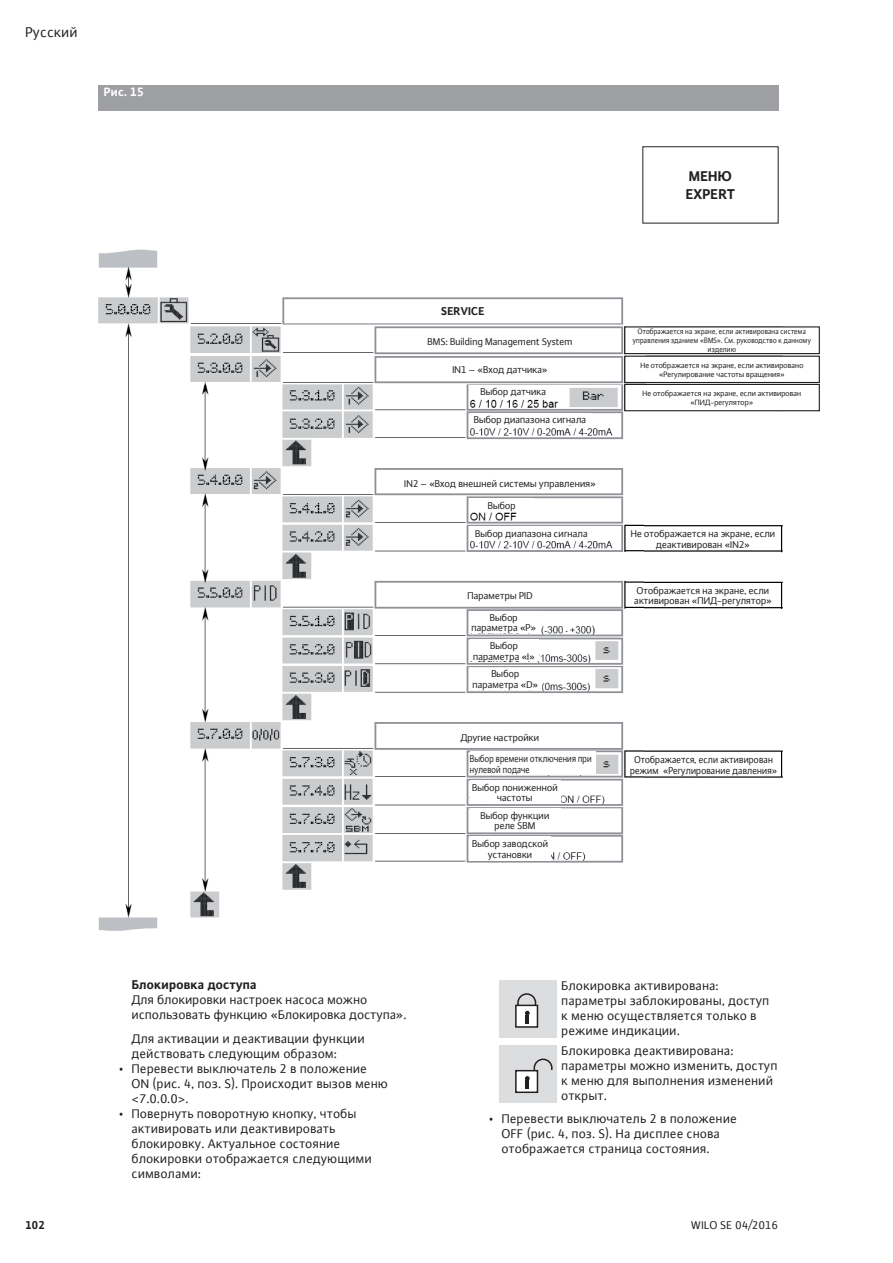
<style>
.page{position:relative;width:893px;height:1263px;background:#fff}
.page>*{position:absolute;margin:0;border:0;box-sizing:border-box;transform-origin:0 0}
.t1{font:700 15px "WILO Plus Global";color:#231f20}
.t2{font:15px "WILO Plus FM";color:#231f20}
.Text{font:13.5px/15px "WILO Plus FM";color:#231f20}
.Text_point{font:13.5px/15px "WILO Plus FM";color:#231f20}
.Headlines{font:700 13.5px "WILO Plus Global";color:#231f20}
.t3{font:700 12.75px "WILO Plus Global";color:#fff}
.t4{font:12px "WILO Plus FM";color:#231f20}
.t5{font:700 12px "WILO Plus Global";color:#231f20}
.t6{font:10.5px/10.5px "WILO Plus FM";letter-spacing:-.025em;color:#231f20;text-align:center}
.t7{font:10.5px/10.5px "WILO Plus FM";letter-spacing:-.025em;color:#231f20;text-align:center;scale:.95 1}
.t8{font:10.5px/10.5px "WILO Plus FM";letter-spacing:-.025em;color:#231f20;scale:.86 1}
.t9{font:8.25px/9px "WILO Plus FM";letter-spacing:-.025em;color:#231f20;text-align:center}
.t10{font:8.25px/9px "WILO Plus FM";letter-spacing:-.025em;color:#231f20;text-align:center;scale:.9 1}
</style>
<div class="page">
<img style="left:98px;top:249px;width:684px;height:682px">
<div style="left:98px;top:85px;width:680px;height:26px;background:#9d9fa2"></div>
<div style="left:642px;top:146px;width:136px;height:77px;border:1px solid #231f20"></div>
<div style="left:407px;top:304px;width:112px;height:14px;background:#fff"></div>
<div style="left:395px;top:330px;width:210px;height:21px;background:#fff"></div>
<div style="left:395px;top:359px;width:210px;height:21px;background:#fff"></div>
<div style="left:395px;top:472px;width:210px;height:21px;background:#fff"></div>
<div style="left:395px;top:585px;width:210px;height:20px;background:#fff"></div>
<div style="left:395px;top:726px;width:210px;height:21px;background:#fff"></div>
<div style="left:625px;top:327px;width:194px;height:27px;background:#fff"></div>
<div style="left:624px;top:326px;width:196px;height:28px;border:1px solid #231f20"></div>
<div style="left:625px;top:356px;width:194px;height:26px;background:#fff"></div>
<div style="left:624px;top:356px;width:196px;height:27px;border:1px solid #231f20"></div>
<div style="left:629px;top:527px;width:148px;height:22px;background:#fff"></div>
<div style="left:625px;top:384px;width:194px;height:27px;background:#fff"></div>
<div style="left:624px;top:384px;width:196px;height:27px;border:1px solid #231f20"></div>
<div style="left:629px;top:584px;width:148px;height:22px;background:#fff"></div>
<div style="left:627px;top:753px;width:153px;height:22px;background:#fff"></div>
<div style="left:470px;top:385px;width:87px;height:12px;background:#fff"></div>
<div style="left:470px;top:413px;width:120px;height:12px;background:#fff"></div>
<div style="left:470px;top:499px;width:64px;height:11px;background:#fff"></div>
<div style="left:470px;top:611px;width:68px;height:22px;background:#fff"></div>
<div style="left:470px;top:639px;width:69px;height:22px;background:#fff"></div>
<div style="left:470px;top:668px;width:71px;height:21px;background:#fff"></div>
<div style="left:470px;top:752px;width:125px;height:23px;background:#fff"></div>
<div style="left:470px;top:780px;width:90px;height:24px;background:#fff"></div>
<div style="left:470px;top:808px;width:90px;height:24px;background:#fff"></div>
<div style="left:470px;top:836px;width:81px;height:25px;background:#fff"></div>
<div style="left:470px;top:527px;width:123px;height:12px;background:#fff"></div>
<div style="left:499px;top:980px;width:58px;height:57px;background:#dcdddf"></div>
<div style="left:517px;top:993px;width:19px;height:19px;border:2px solid #231f20;border-radius:50%"></div>
<div style="left:515px;top:1004px;width:23px;height:24px;background:#fff;border:2px solid #231f20"></div>
<svg style="left:525px;top:1011px;width:5px;height:12px"></svg>
<div style="left:499px;top:1045px;width:58px;height:58px;background:#dcdddf"></div>
<div style="left:533px;top:1058px;width:20px;height:19px;border:2px solid #231f20;border-radius:50%"></div>
<div style="left:532px;top:1070px;width:21px;height:17px;background:#dcdddf"></div>
<div style="left:515px;top:1070px;width:23px;height:23px;background:#fff;border:2px solid #231f20"></div>
<svg style="left:525px;top:1076px;width:5px;height:12px"></svg>
<p class="t2" style="left:26px;top:23px;width:54px">Русский</p>
<p class="t3" style="left:104px;top:85px;width:42px">Рис. 15</p>
<p class="t1" style="left:689px;top:167px;width:45px">МЕНЮ</p>
<p class="t1" style="left:686px;top:185px;width:51px">EXPERT</p>
<p class="t5" style="left:441px;top:304px;width:45px">SERVICE</p>
<p class="t6" style="left:428px;top:336px;width:147px">BMS: Building Management System</p>
<p class="t6" style="left:452px;top:364px;width:97px">IN1 – «Вход датчика»</p>
<p class="t6" style="left:480px;top:386px;width:68px">Выбор датчика</p>
<p class="t6" style="left:474px;top:414px;width:114px">Выбор диапазона сигнала</p>
<p class="t6" style="left:404px;top:478px;width:193px">IN2 – «Вход внешней системы управления»</p>
<p class="t6" style="left:488px;top:500px;width:30px">Выбор</p>
<p class="t6" style="left:475px;top:528px;width:114px">Выбор диапазона сигнала</p>
<p class="t6" style="left:467px;top:590px;width:67px">Параметры PID</p>
<p class="t6" style="left:471px;top:612px;width:67px">Выбор параметра «P»</p>
<p class="t6" style="left:473px;top:640px;width:64px">Выбор параметра «I»</p>
<p class="t6" style="left:472px;top:668px;width:68px">Выбор параметра «D»</p>
<p class="t6" style="left:461px;top:732px;width:80px">Другие настройки</p>
<p class="t8" style="left:470px;top:753px;width:144px">Выбор времени отключения при нулевой подаче</p>
<p class="t6" style="left:472px;top:782px;width:88px">Выбор пониженной частоты</p>
<p class="t6" style="left:480px;top:810px;width:71px">Выбор функции реле SBM</p>
<p class="t6" style="left:472px;top:838px;width:78px">Выбор заводской установки</p>
<p class="t10" style="left:633px;top:327px;width:200px">Отображается на экране, если активирована система управления зданием «BMS». См. руководство к данному изделию</p>
<p class="t9" style="left:640px;top:361px;width:165px">Не отображается на экране, если активировано «Регулирование частоты вращения»</p>
<p class="t9" style="left:642px;top:389px;width:161px">Не отображается на экране, если активирован «ПИД-регулятор»</p>
<p class="t6" style="left:631px;top:528px;width:146px">Не отображается на экране, если деактивирован «IN2»</p>
<p class="t6" style="left:634px;top:585px;width:139px;text-align:left">Отображается на экране, если активирован «ПИД-регулятор»</p>
<p class="t7" style="left:630px;top:754px;width:157px">Отображается, если активирован режим «Регулирование давления»</p>
<p class="Headlines" style="left:132px;top:977px;width:127px">Блокировка доступа</p>
<p class="Text" style="left:132px;top:992px;width:276px">Для блокировки настроек насоса можно использовать функцию «Блокировка доступа».</p>
<p class="Text" style="left:132px;top:1031px;width:235px">Для активации и деактивации функции действовать следующим образом:</p>
<p class="Text_point" style="left:132px;top:1061px;width:258px;text-indent:-13px">• Перевести выключатель 2 в положение<br>ON (рис. 4, поз. S). Происходит вызов меню &lt;7.0.0.0&gt;.</p>
<p class="Text_point" style="left:132px;top:1106px;width:242px;text-indent:-13px">• Повернуть поворотную кнопку, чтобы активировать или деактивировать блокировку. Актуальное состояние блокировки отображается следующими символами:</p>
<p class="Text" style="left:562px;top:978px;width:210px">Блокировка активирована: параметры заблокированы, доступ к меню осуществляется только в режиме индикации.</p>
<p class="Text" style="left:562px;top:1042px;width:218px">Блокировка деактивирована: параметры можно изменить, доступ к меню для выполнения изменений открыт.</p>
<p class="Text_point" style="left:502px;top:1111px;width:237px;text-indent:-13px">• Перевести выключатель 2 в положение<br>OFF (рис. 4, поз. S). На дисплее снова отображается страница состояния.</p>
<p class="t5" style="left:26px;top:1218px;width:21px">102</p>
<p class="t4" style="left:691px;top:1217px;width:88px">WILO SE 04/2016</p>
</div>
